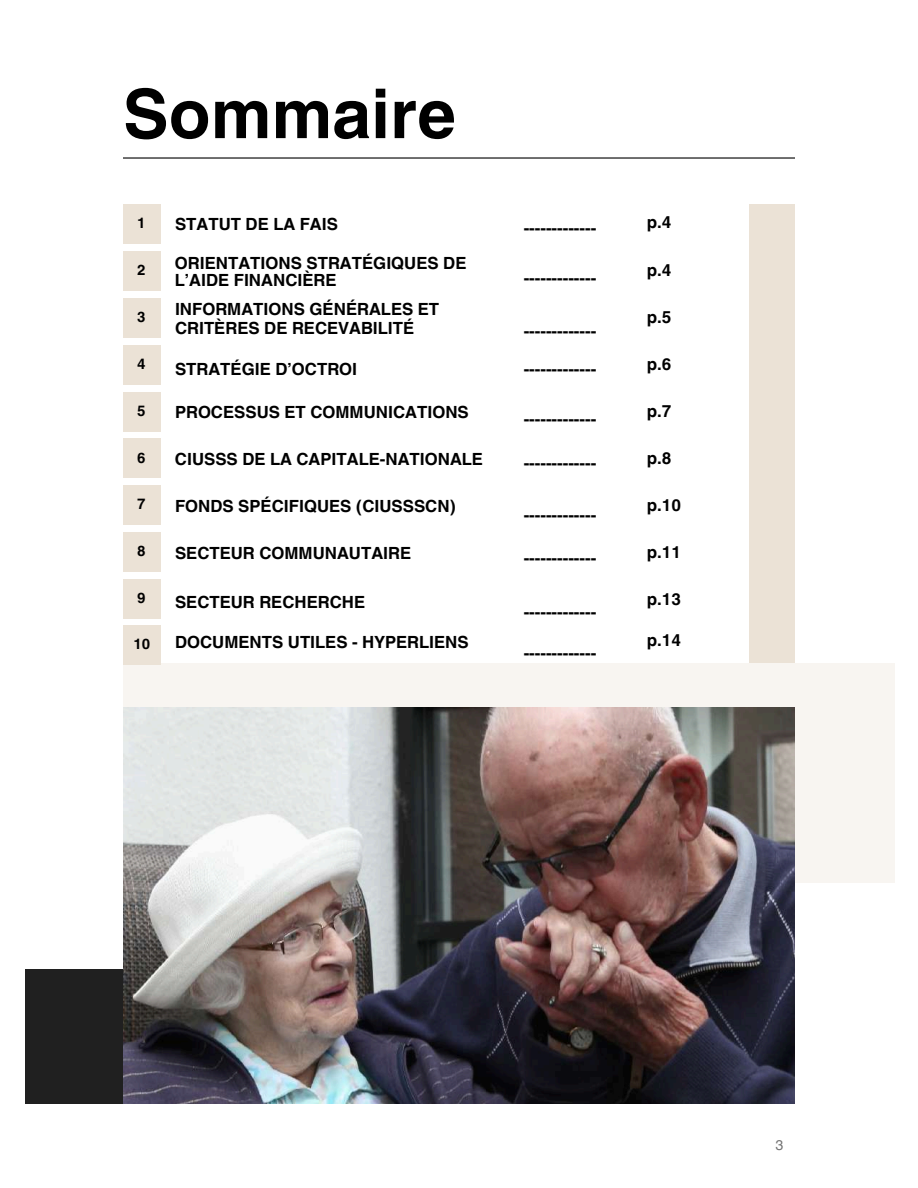
<style>
.page{position:relative;width:918px;height:1188px;background:#fff}
.page>*{position:absolute;margin:0;border:0;box-sizing:border-box;transform-origin:0 0}
.t1{font:700 68.25px "Helvetica World";color:#000}
.t2{font:700 16.8px/16.8px "Helvetica World";color:#000}
.t3{font:700 14.7px "Helvetica World";color:#000}
.t4{font:14.1px "Helvetica World";color:#737373}
</style>
<div class="page">
<div style="left:749px;top:205px;width:46px;height:533px;background:#ebe2d6"></div>
<div style="left:123px;top:663px;width:771px;height:219px;background:#f8f5f1"></div>
<div style="left:25px;top:969px;width:348px;height:135px;background:#202020"></div>
<img style="left:123px;top:708px;width:672px;height:396px">
<hr style="left:123px;top:157px;width:672px;height:2px;background:#000">
<div style="left:123px;top:205px;width:37px;height:39px;background:#ebe2d6"></div>
<div style="left:123px;top:251px;width:37px;height:39px;background:#ebe2d6"></div>
<div style="left:123px;top:298px;width:37px;height:39px;background:#ebe2d6"></div>
<div style="left:123px;top:345px;width:37px;height:39px;background:#ebe2d6"></div>
<div style="left:123px;top:392px;width:37px;height:39px;background:#ebe2d6"></div>
<div style="left:123px;top:439px;width:37px;height:39px;background:#ebe2d6"></div>
<div style="left:123px;top:486px;width:37px;height:39px;background:#ebe2d6"></div>
<div style="left:123px;top:533px;width:37px;height:39px;background:#ebe2d6"></div>
<div style="left:123px;top:580px;width:37px;height:39px;background:#ebe2d6"></div>
<div style="left:123px;top:625px;width:37px;height:39px;background:#ebe2d6"></div>
<h1 class="t1" style="left:123px;top:58px;width:334px">Sommaire</h1>
<p class="t3" style="left:137px;top:211px;width:10px">1</p>
<p class="t3" style="left:137px;top:258px;width:10px">2</p>
<p class="t3" style="left:137px;top:305px;width:10px">3</p>
<p class="t3" style="left:137px;top:352px;width:10px">4</p>
<p class="t3" style="left:137px;top:398px;width:10px">5</p>
<p class="t3" style="left:137px;top:445px;width:10px">6</p>
<p class="t3" style="left:137px;top:492px;width:10px">7</p>
<p class="t3" style="left:137px;top:539px;width:10px">8</p>
<p class="t3" style="left:137px;top:586px;width:10px">9</p>
<p class="t2" style="left:175px;top:214px;width:164px">STATUT DE LA FAIS</p>
<p class="t2" style="left:175px;top:253px;width:293px">ORIENTATIONS STRATÉGIQUES DE<br>L’AIDE FINANCIÈRE</p>
<p class="t2" style="left:175px;top:298px;width:266px;line-height:19.2px">INFORMATIONS GÉNÉRALES ET<br>CRITÈRES DE RECEVABILITÉ</p>
<p class="t2" style="left:175px;top:359px;width:184px">STRATÉGIE D’OCTROI</p>
<p class="t2" style="left:175px;top:402px;width:295px">PROCESSUS ET COMMUNICATIONS</p>
<p class="t2" style="left:175px;top:449px;width:310px">CIUSSS DE LA CAPITALE-NATIONALE</p>
<p class="t2" style="left:175px;top:496px;width:282px">FONDS SPÉCIFIQUES (CIUSSSCN)</p>
<p class="t2" style="left:175px;top:543px;width:238px">SECTEUR COMMUNAUTAIRE</p>
<p class="t2" style="left:175px;top:592px;width:192px">SECTEUR RECHERCHE</p>
<p class="t2" style="left:524px;top:218px;width:74px">-------------</p>
<p class="t2" style="left:524px;top:268px;width:74px">-------------</p>
<p class="t2" style="left:524px;top:321px;width:74px">-------------</p>
<p class="t2" style="left:524px;top:359px;width:74px">-------------</p>
<p class="t2" style="left:524px;top:409px;width:74px">-------------</p>
<p class="t2" style="left:524px;top:453px;width:74px">-------------</p>
<p class="t2" style="left:524px;top:504px;width:74px">-------------</p>
<p class="t2" style="left:524px;top:548px;width:74px">-------------</p>
<p class="t2" style="left:524px;top:602px;width:74px">-------------</p>
<p class="t2" style="left:647px;top:212px;width:26px">p.4</p>
<p class="t2" style="left:647px;top:260px;width:26px">p.4</p>
<p class="t2" style="left:647px;top:307px;width:26px">p.5</p>
<p class="t2" style="left:647px;top:354px;width:26px">p.6</p>
<p class="t2" style="left:647px;top:401px;width:26px">p.7</p>
<p class="t2" style="left:647px;top:448px;width:26px">p.8</p>
<p class="t2" style="left:647px;top:495px;width:36px">p.10</p>
<p class="t2" style="left:647px;top:542px;width:36px">p.11</p>
<p class="t2" style="left:647px;top:589px;width:36px">p.13</p>
<p class="t3" style="left:133px;top:632px;width:18px">10</p>
<p class="t2" style="left:175px;top:632px;width:295px">DOCUMENTS UTILES - HYPERLIENS</p>
<p class="t2" style="left:647px;top:630px;width:36px">p.14</p>
<p class="t2" style="left:524px;top:643px;width:74px">-------------</p>
<p class="t4" style="left:776px;top:1137px;width:9px">3</p>
</div>
